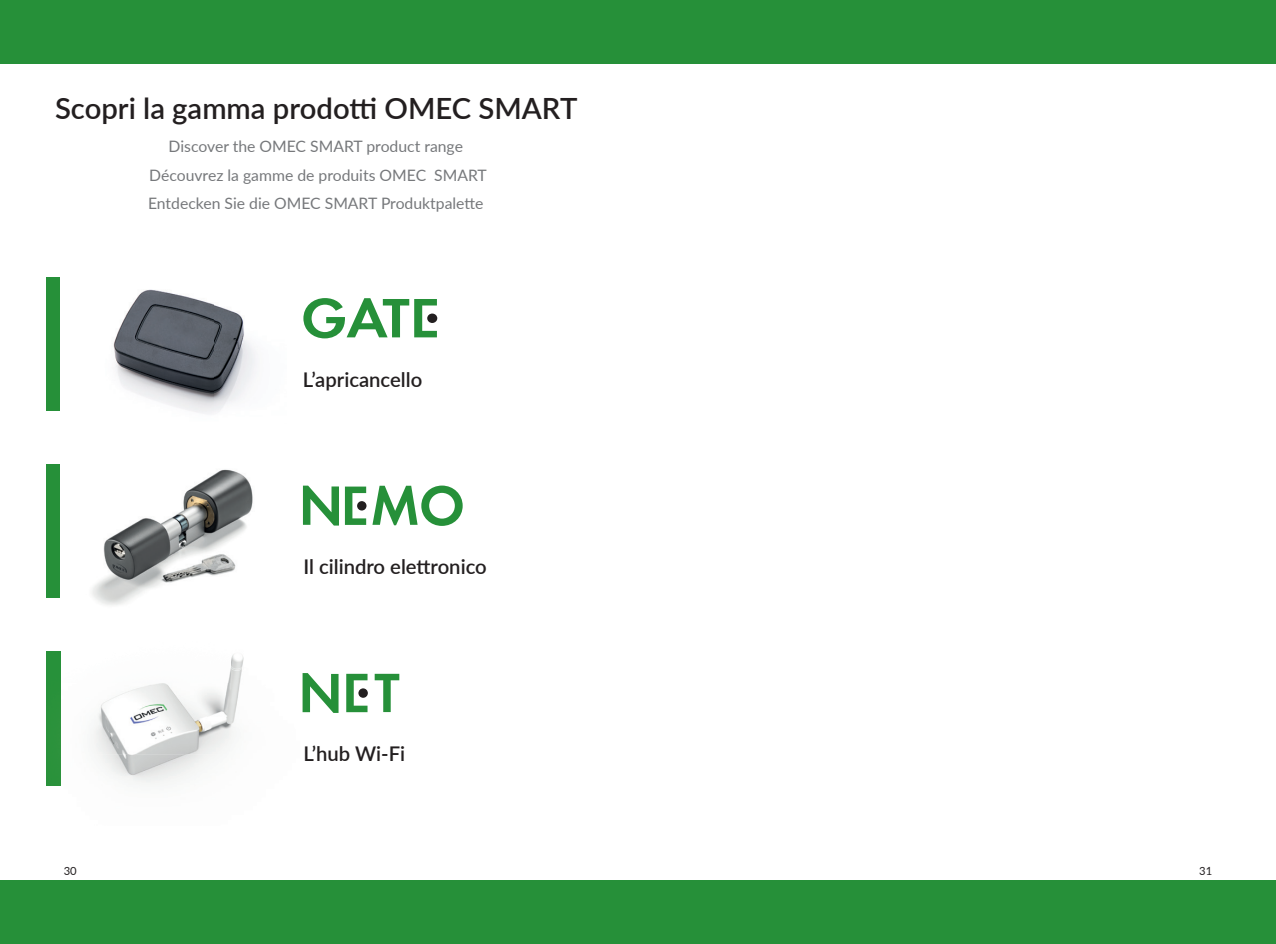
<style>
.page{position:relative;width:1276px;height:944px;background:#fff}
.page>*{position:absolute;margin:0;border:0;box-sizing:border-box;transform-origin:0 0}
.t1{font:600 29.25px "Lato";color:#231f20}
.t2{font:600 20.25px "Lato";color:#231f20}
.t3{font:15.75px "Lato";color:#76787b}
.t4{font:11.25px "Lato";color:#231f20}
</style>
<div class="page">
<div style="left:0;top:880px;width:1276px;height:64px;background:#269039"></div>
<div style="left:0;top:0;width:1276px;height:64px;background:#269039"></div>
<img style="left:92px;top:469px;width:161px;height:136px">
<div style="left:47px;top:277px;width:13px;height:134px;background:#269039"></div>
<div style="left:47px;top:464px;width:13px;height:134px;background:#269039"></div>
<img style="left:46px;top:651px;width:198px;height:135px">
<div style="left:47px;top:652px;width:13px;height:134px;background:#2a923b"></div>
<img style="left:113px;top:289px;width:143px;height:125px">
<svg style="left:303px;top:486px;width:36px;height:40px"></svg>
<svg style="left:372px;top:486px;width:91px;height:40px"></svg>
<svg style="left:345px;top:487px;width:21px;height:38px"></svg>
<div style="left:357px;top:501px;width:9px;height:10px;background:#231f20;border-radius:50%"></div>
<svg style="left:302px;top:673px;width:36px;height:40px"></svg>
<svg style="left:375px;top:674px;width:24px;height:38px"></svg>
<svg style="left:346px;top:674px;width:21px;height:38px"></svg>
<svg style="left:358px;top:688px;width:10px;height:10px"></svg>
<svg style="left:303px;top:298px;width:134px;height:40px"></svg>
<div style="left:427px;top:314px;width:10px;height:9px;background:#231f20;border-radius:50%"></div>
<h1 class="t1" style="left:55px;top:87px;width:524px">Scopri la gamma prodotti OMEC SMART</h1>
<p class="t3" style="left:169px;top:135px;width:296px">Discover the OMEC SMART product range</p>
<p class="t3" style="left:149px;top:164px;width:339px">Découvrez la gamme de produits OMEC SMART</p>
<p class="t3" style="left:148px;top:192px;width:337px">Entdecken Sie die OMEC SMART Produktpalette</p>
<p class="t2" style="left:303px;top:365px;width:121px">L’apricancello</p>
<p class="t2" style="left:303px;top:552px;width:185px">Il cilindro elettronico</p>
<p class="t2" style="left:303px;top:739px;width:103px">L’hub Wi-Fi</p>
<p class="t4" style="left:64px;top:863px;width:15px">30</p>
<p class="t4" style="left:1199px;top:863px;width:15px">31</p>
</div>
